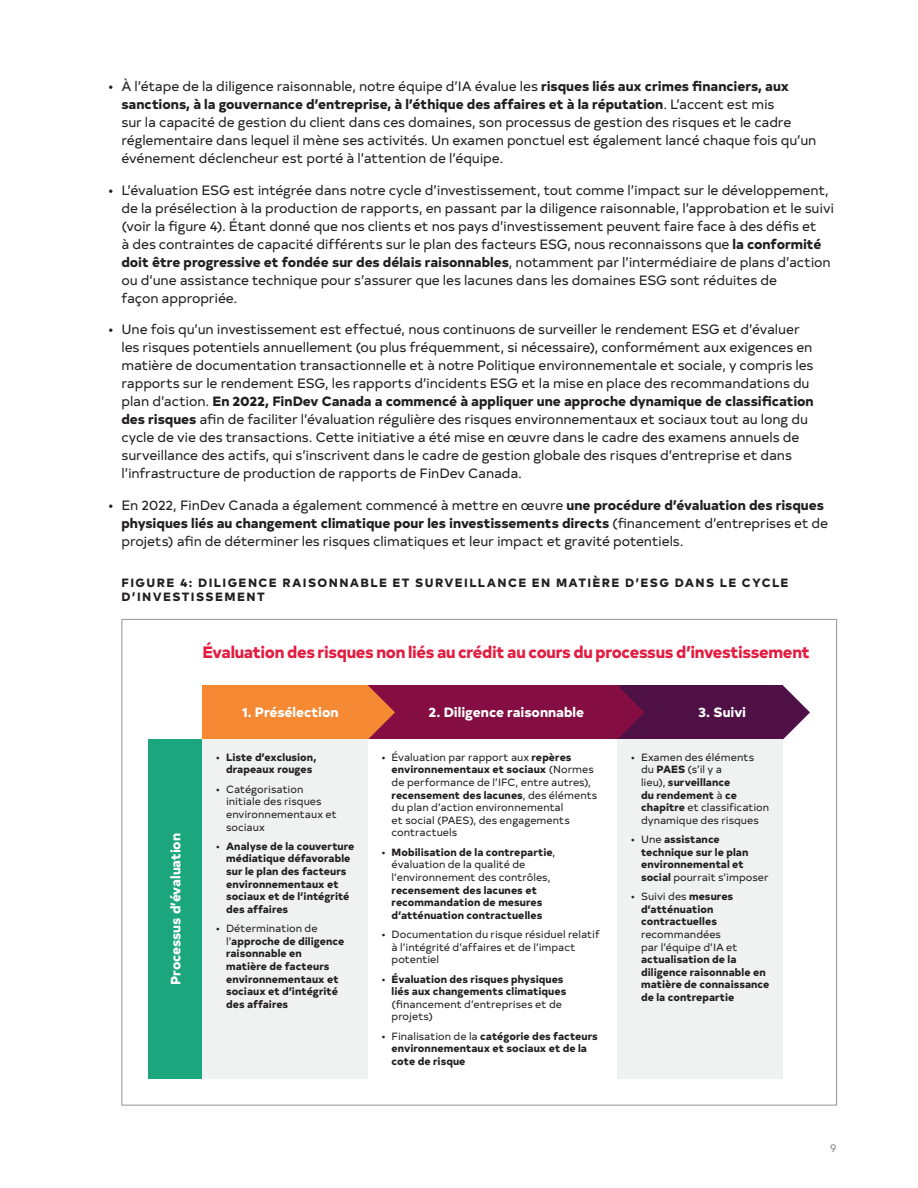
<style>
.page{position:relative;width:918px;height:1188px;background:#fff}
.page>*{position:absolute;margin:0;border:0;box-sizing:border-box;transform-origin:0 0}
.t1{font:800 16.5px "Typold";letter-spacing:-.015em;color:#e31c40}
.t2{font:13.5px/18px "Typold";letter-spacing:-.01em;color:#231f20}
.t3{font:800 13.5px "Typold";letter-spacing:-.005em;color:#fff}
.Figure{font:800 12px/14.4px "Typold";letter-spacing:.115em;color:#231f20}
.t4{font:11.25px "Typold";color:#939598}
.t5{font:800 10.5px/12.6px "Typold";letter-spacing:.005em;color:#231f20}
.t6{font:10.5px/12.6px "Typold";color:#231f20}
.s1{font-weight:800}
.s2{font-weight:400}
</style>
<div class="page">
<div style="left:617px;top:685px;width:166px;height:54px;background:#4f1046"></div>
<div style="left:368px;top:685px;width:249px;height:54px;background:#840e42"></div>
<div style="left:202px;top:685px;width:166px;height:54px;background:#f68934"></div>
<div style="left:202px;top:739px;width:166px;height:339px;background:#f0f1f1"></div>
<div style="left:617px;top:739px;width:166px;height:339px;background:#f0f1f1"></div>
<svg style="left:368px;top:685px;width:27px;height:54px"></svg>
<svg style="left:617px;top:685px;width:27px;height:54px"></svg>
<svg style="left:783px;top:685px;width:27px;height:54px"></svg>
<div style="left:148px;top:739px;width:54px;height:339px;background:#1ca67d"></div>
<p class="t2" style="left:122px;top:76px;width:697px;text-indent:-14px">• À l’étape de la diligence raisonnable, notre équipe d’IA évalue les <span class="s1">risques liés aux crimes financiers, aux sanctions, à la gouvernance d’entreprise, à l’éthique des affaires et à la réputation</span>. L’accent est mis<br>sur la capacité de gestion du client dans ces domaines, son processus de gestion des risques et le cadre réglementaire dans lequel il mène ses activités. Un examen ponctuel est également lancé chaque fois qu’un événement déclencheur est porté à l’attention de l’équipe.</p>
<p class="t2" style="left:122px;top:180px;width:714px;text-indent:-14px">• L’évaluation ESG est intégrée dans notre cycle d’investissement, tout comme l’impact sur le développement, de la présélection à la production de rapports, en passant par la diligence raisonnable, l’approbation et le suivi (voir la figure 4). Étant donné que nos clients et nos pays d’investissement peuvent faire face à des défis et<br>à des contraintes de capacité différents sur le plan des facteurs ESG, nous reconnaissons que <span class="s1">la conformité doit être progressive et fondée sur des délais raisonnables</span>, notamment par l’intermédiaire de plans d’action ou d’une assistance technique pour s’assurer que les lacunes dans les domaines ESG sont réduites de<br>façon appropriée.</p>
<p class="t2" style="left:122px;top:319px;width:694px;text-indent:-14px">• Une fois qu’un investissement est effectué, nous continuons de surveiller le rendement ESG et d’évaluer les risques potentiels annuellement (ou plus fréquemment, si nécessaire), conformément aux exigences en matière de documentation transactionnelle et à notre Politique environnementale et sociale, y compris les rapports sur le rendement ESG, les rapports d’incidents ESG et la mise en place des recommandations du plan d’action. <span class="s1">En 2022, FinDev Canada a commencé à appliquer une approche dynamique de classification des risques</span> afin de faciliter l’évaluation régulière des risques environnementaux et sociaux tout au long du cycle de vie des transactions. Cette initiative a été mise en œuvre dans le cadre des examens annuels de surveillance des actifs, qui s’inscrivent dans le cadre de gestion globale des risques d’entreprise et dans l’infrastructure de production de rapports de FinDev Canada.</p>
<p class="t2" style="left:122px;top:495px;width:708px;text-indent:-14px">• En 2022, FinDev Canada a également commencé à mettre en œuvre <span class="s1">une procédure d’évaluation des risques physiques liés au changement climatique pour les investissements directs</span> (financement d’entreprises et de projets) afin de déterminer les risques climatiques et leur impact et gravité potentiels.</p>
<p class="Figure" style="left:122px;top:574px;width:668px">FIGURE 4: DILIGENCE RAISONNABLE ET SURVEILLANCE EN MATIÈRE D’ESG DANS LE CYCLE<br>D’INVESTISSEMENT</p>
<p class="t1" style="left:202px;top:639px;width:609px">Évaluation des risques non liés au crédit au cours du processus d’investissement</p>
<p class="t3" style="left:164px;top:985px;width:153px;rotate:-90deg">Processus d’évaluation</p>
<p class="t3" style="left:242px;top:701px;width:98px">1. Présélection</p>
<p class="t3" style="left:428px;top:701px;width:157px">2. Diligence raisonnable</p>
<p class="t3" style="left:698px;top:701px;width:49px">3. Suivi</p>
<p class="t5" style="left:216px;top:750px;width:102px;text-align:center"><span class="s2">•</span> Liste d’exclusion, drapeaux rouges</p>
<p class="t6" style="left:226px;top:782px;width:112px;text-indent:-10px">• Catégorisation initiale des risques environnementaux et sociaux</p>
<p class="t5" style="left:226px;top:839px;width:130px;text-indent:-10px"><span class="s2">•</span> Analyse de la couverture médiatique défavorable sur le plan des facteurs environnementaux et sociaux et de l’intégrité des affaires</p>
<p class="t5" style="left:226px;top:921px;width:120px;text-indent:-10px"><span class="s2">• Détermination de l’</span>approche de diligence raisonnable en matière de facteurs environnementaux et sociaux et d’intégrité des affaires</p>
<p class="t6" style="left:392px;top:750px;width:207px;text-indent:-10px">• Évaluation par rapport aux <span class="s1">repères environnementaux et sociaux</span> (Normes de performance de l’IFC, entre autres), <span class="s1">recensement des lacunes</span>, des éléments du plan d’action environnemental<br>et social (PAES), des engagements contractuels</p>
<p class="t5" style="left:392px;top:845px;width:165px;text-indent:-10px"><span class="s2">•</span> Mobilisation de la contrepartie<span class="s2">, évaluation de la qualité de l’environnement des contrôles, </span>recensement des lacunes et recommandation de mesures d’atténuation contractuelles</p>
<p class="t6" style="left:392px;top:927px;width:209px;text-indent:-10px">• Documentation du risque résiduel relatif à l’intégrité d’affaires et de l’impact potentiel</p>
<p class="t5" style="left:392px;top:971px;width:176px;text-indent:-10px"><span class="s2">•</span> Évaluation des risques physiques liés aux changements climatiques <span class="s2">(financement d’entreprises et de projets)</span></p>
<p class="t5" style="left:392px;top:1029px;width:208px;text-indent:-10px"><span class="s2">• Finalisation de la</span> catégorie des facteurs environnementaux et sociaux et de la cote de risque</p>
<p class="t6" style="left:641px;top:750px;width:130px;text-indent:-10px">• Examen des éléments du <span class="s1">PAES</span> (s’il y a<br>lieu), <span class="s1">surveillance<br>du rendement</span> à <span class="s1">ce chapitre</span> et classification dynamique des risques</p>
<p class="t5" style="left:641px;top:832px;width:129px;text-indent:-10px"><span class="s2">• Une</span> assistance technique sur le plan environnemental et social <span class="s2">pourrait s’imposer</span></p>
<p class="t5" style="left:641px;top:889px;width:130px;text-indent:-10px"><span class="s2">• Suivi des</span> mesures d’atténuation contractuelles <span class="s2">recommandées<br>par l’équipe d’IA et </span>actualisation de la diligence raisonnable en matière de connaissance de la contrepartie</p>
<p class="t4" style="left:830px;top:1139px;width:9px">9</p>
</div>
